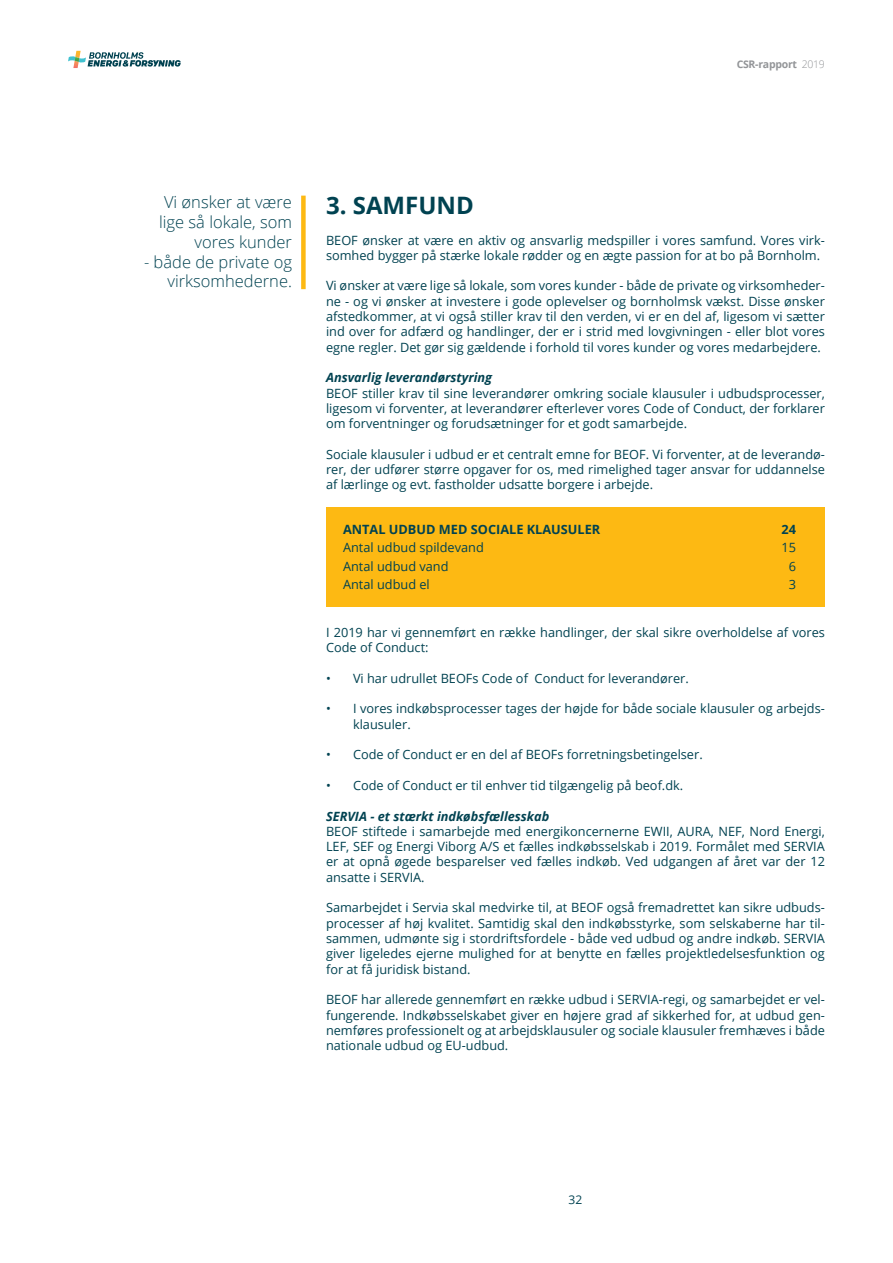
<style>
.page{position:relative;width:893px;height:1263px;background:#fff}
.page>*{position:absolute;margin:0;border:0;box-sizing:border-box;transform-origin:0 0}
.t1{font:700 24px "Open Sans";color:#004251}
.t2{font:300 16.5px/19.8px "Open Sans";color:#004251;text-align:right}
.t3{font:12.75px/15.3px "Open Sans";color:#004251;text-align:justify}
.t4{font:italic 700 12.75px "Open Sans";color:#004251}
.t5{font:700 12.75px "Open Sans";color:#004251}
.t6{font:12px "Open Sans";color:#004251}
.t7{font:700 10.5px "Open Sans";letter-spacing:-.025em;color:#939598}
.s1{font-weight:300}
</style>
<div class="page">
<svg style="left:68px;top:51px;width:113px;height:17px"></svg>
<div style="left:326px;top:507px;width:499px;height:99px;background:#fdb913"></div>
<div style="left:301px;top:196px;width:5px;height:93px;background:#fdb913"></div>
<p class="t7" style="left:737px;top:57px;width:90px">CSR-rapport <span class="s1">2019</span></p>
<p class="t2" style="left:159px;top:192px;width:134px">Vi ønsker at være lige så lokale, som vores kunder</p>
<p class="t2" style="left:144px;top:251px;width:149px">- både de private og virksomhederne.</p>
<h1 class="t1" style="left:326px;top:188px;width:149px">3. SAMFUND</h1>
<p class="t3" style="left:326px;top:232px;width:500px">BEOF ønsker at være en aktiv og ansvarlig medspiller i vores samfund. Vores virk&shy;somhed bygger på stærke lokale rødder og en ægte passion for at bo på Bornholm.</p>
<p class="t3" style="left:326px;top:278px;width:500px">Vi ønsker at være lige så lokale, som vores kunder - både de private og virksomheder&shy;ne - og vi ønsker at investere i gode oplevelser og bornholmsk vækst. Disse ønsker afstedkommer, at vi også stiller krav til den verden, vi er en del af, ligesom vi sætter ind over for adfærd og handlinger, der er i strid med lovgivningen - eller blot vores egne regler. Det gør sig gældende i forhold til vores kunder og vores medarbejdere.</p>
<p class="t4" style="left:326px;top:369px;width:168px">Ansvarlig leverandørstyring</p>
<p class="t3" style="left:326px;top:385px;width:500px">BEOF stiller krav til sine leverandører omkring sociale klausuler i udbudsprocesser, ligesom vi forventer, at leverandører efterlever vores Code of Conduct, der forklarer om forventninger og forudsætninger for et godt samarbejde.</p>
<p class="t3" style="left:326px;top:446px;width:500px">Sociale klausuler i udbud er et centralt emne for BEOF. Vi forventer, at de leverandø&shy;rer, der udfører større opgaver for os, med rimelighed tager ansvar for uddannelse af lærlinge og evt. fastholder udsatte borgere i arbejde.</p>
<p class="t5" style="left:343px;top:520px;width:259px">ANTAL UDBUD MED SOCIALE KLAUSULER</p>
<p class="t5" style="left:781px;top:520px;width:16px">24</p>
<p class="t3" style="left:343px;top:540px;width:142px">Antal udbud spildevand</p>
<p class="t3" style="left:781px;top:540px;width:16px">15</p>
<p class="t3" style="left:343px;top:558px;width:107px">Antal udbud vand</p>
<p class="t3" style="left:789px;top:558px;width:9px">6</p>
<p class="t3" style="left:343px;top:576px;width:88px">Antal udbud el</p>
<p class="t3" style="left:789px;top:576px;width:9px">3</p>
<p class="t3" style="left:326px;top:624px;width:500px">I 2019 har vi gennemført en række handlinger, der skal sikre overholdelse af vores<br>Code of Conduct:</p>
<p class="t3" style="left:326px;top:670px;width:364px">• Vi har udrullet BEOFs Code of Conduct for leverandører.</p>
<p class="t3" style="left:353px;top:701px;width:473px;text-indent:-27px">• I vores indkøbsprocesser tages der højde for både sociale klausuler og arbejds&shy;klausuler.</p>
<p class="t3" style="left:326px;top:747px;width:378px">• Code of Conduct er en del af BEOFs forretningsbetingelser.</p>
<p class="t3" style="left:326px;top:777px;width:359px">• Code of Conduct er til enhver tid tilgængelig på beof.dk.</p>
<p class="t4" style="left:326px;top:807px;width:225px">SERVIA - et stærkt indkøbsfællesskab</p>
<p class="t3" style="left:326px;top:823px;width:500px">BEOF stiftede i samarbejde med energikoncernerne EWII, AURA, NEF, Nord Energi, LEF, SEF og Energi Viborg A/S et fælles indkøbsselskab i 2019. Formålet med SERVIA er at opnå øgede besparelser ved fælles indkøb. Ved udgangen af året var der 12 ansatte i SERVIA.</p>
<p class="t3" style="left:326px;top:900px;width:500px">Samarbejdet i Servia skal medvirke til, at BEOF også fremadrettet kan sikre udbuds&shy;processer af høj kvalitet. Samtidig skal den indkøbsstyrke, som selskaberne har til&shy;sammen, udmønte sig i stordriftsfordele - både ved udbud og andre indkøb. SERVIA giver ligeledes ejerne mulighed for at benytte en fælles projektledelsesfunktion og for at få juridisk bistand.</p>
<p class="t3" style="left:326px;top:991px;width:500px">BEOF har allerede gennemført en række udbud i SERVIA-regi, og samarbejdet er vel&shy;fungerende. Indkøbsselskabet giver en højere grad af sikkerhed for, at udbud gen&shy;nemføres professionelt og at arbejdsklausuler og sociale klausuler fremhæves i både nationale udbud og EU-udbud.</p>
<p class="t6" style="left:569px;top:1191px;width:15px">32</p>
</div>
